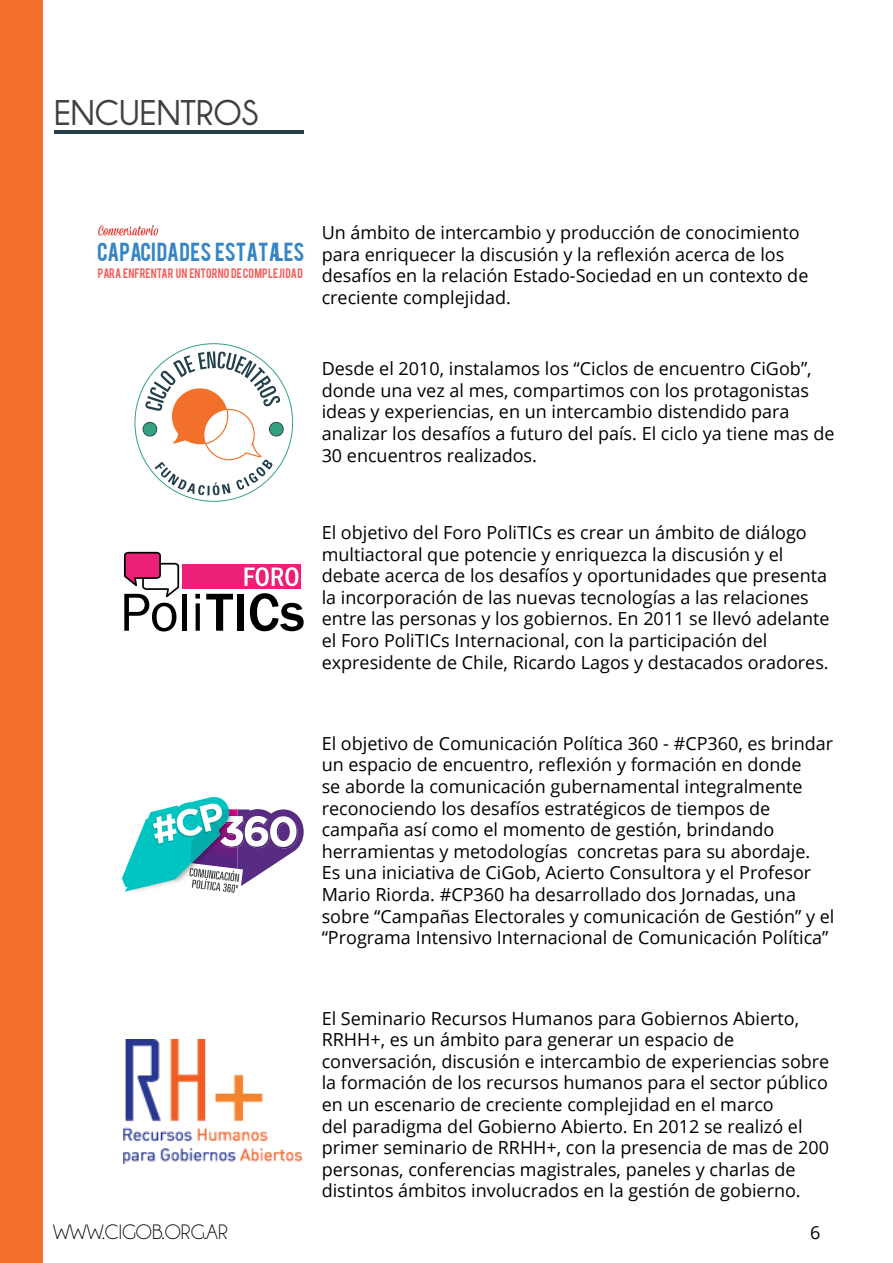
<style>
.page{position:relative;width:893px;height:1263px;background:#fff}
.page>*{position:absolute;margin:0;border:0;box-sizing:border-box;transform-origin:0 0}
.t1{font:700 36px "Champagne&Limousines";color:#414042}
.t2{font:21px "Champagne&Limousines";color:#000}
.t3{font:20.55px "Bebas";color:#3585c6}
.t4{font:18px/21.6px "Open Sans";color:#000}
.t5{font:10.8px "Bebas";color:#f15f5a}
</style>
<div class="page">
<div style="left:143px;top:422px;width:14px;height:14px;border:1px solid #28424e;border-radius:50%"></div>
<svg style="left:270px;top:422px;width:13px;height:14px"></svg>
<div style="left:269px;top:422px;width:15px;height:14px;border:1px solid #28424e;border-radius:50%"></div>
<svg style="left:145px;top:351px;width:135px;height:144px"></svg>
<svg style="left:206px;top:594px;width:27px;height:37px"></svg>
<div style="left:237px;top:594px;width:7px;height:37px;background:#000"></div>
<svg style="left:250px;top:593px;width:54px;height:38px"></svg>
<hr style="left:183px;top:594px;width:4px;height:37px;background:#000">
<svg style="left:195px;top:594px;width:5px;height:37px"></svg>
<svg style="left:123px;top:551px;width:57px;height:80px"></svg>
<div style="left:182px;top:564px;width:119px;height:25px;background:#ed2078"></div>
<svg style="left:245px;top:567px;width:53px;height:19px"></svg>
<svg style="left:122px;top:797px;width:176px;height:96px"></svg>
<img style="left:124px;top:1039px;width:179px;height:125px">
<div style="left:0;top:0;width:43px;height:1263px;background:#f3702b"></div>
<hr style="left:54px;top:130px;width:250px;height:3px;background:#223f4a">
<svg style="left:98px;top:225px;width:60px;height:11px"></svg>
<h1 class="t1" style="left:54px;top:93px;width:204px">ENCUENTROS</h1>
<p class="t3" style="left:97px;top:237px;width:209px">CAPACIDADES ESTATALES</p>
<p class="t5" style="left:98px;top:266px;width:207px">PARA ENFRENTAR UN ENTORNO DE COMPLEJIDAD</p>
<p class="t4" style="left:322px;top:221px;width:488px">Un ámbito de intercambio y producción de conocimiento para enriquecer la discusión y la reflexión acerca de los desafíos en la relación Estado-Sociedad en un contexto de creciente complejidad.</p>
<p class="t4" style="left:322px;top:357px;width:514px">Desde el 2010, instalamos los “Ciclos de encuentro CiGob”, donde una vez al mes, compartimos con los protagonistas ideas y experiencias, en un intercambio distendido para analizar los desafíos a futuro del país. El ciclo ya tiene mas de 30 encuentros realizados.</p>
<p class="t4" style="left:322px;top:521px;width:509px">El objetivo del Foro PoliTICs es crear un ámbito de diálogo multiactoral que potencie y enriquezca la discusión y el debate acerca de los desafíos y oportunidades que presenta la incorporación de las nuevas tecnologías a las relaciones entre las personas y los gobiernos. En 2011 se llevó adelante el Foro PoliTICs Internacional, con la participación del expresidente de Chile, Ricardo Lagos y destacados oradores.</p>
<p class="t4" style="left:322px;top:732px;width:514px">El objetivo de Comunicación Política 360 - #CP360, es brindar un espacio de encuentro, reflexión y formación en donde<br>se aborde la comunicación gubernamental integralmente reconociendo los desafíos estratégicos de tiempos de campaña así como el momento de gestión, brindando herramientas y metodologías concretas para su abordaje.<br>Es una iniciativa de CiGob, Acierto Consultora y el Profesor Mario Riorda. #CP360 ha desarrollado dos Jornadas, una sobre “Campañas Electorales y comunicación de Gestión” y el “Programa Intensivo Internacional de Comunicación Política”</p>
<p class="t4" style="left:322px;top:1007px;width:509px">El Seminario Recursos Humanos para Gobiernos Abierto, RRHH+, es un ámbito para generar un espacio de conversación, discusión e intercambio de experiencias sobre la formación de los recursos humanos para el sector público en un escenario de creciente complejidad en el marco<br>del paradigma del Gobierno Abierto. En 2012 se realizó el primer seminario de RRHH+, con la presencia de mas de 200 personas, conferencias magistrales, paneles y charlas de distintos ámbitos involucrados en la gestión de gobierno.</p>
<p class="t2" style="left:53px;top:1220px;width:176px">WWW.CIGOB.ORG.AR</p>
<p class="t4" style="left:810px;top:1221px;width:12px">6</p>
</div>
